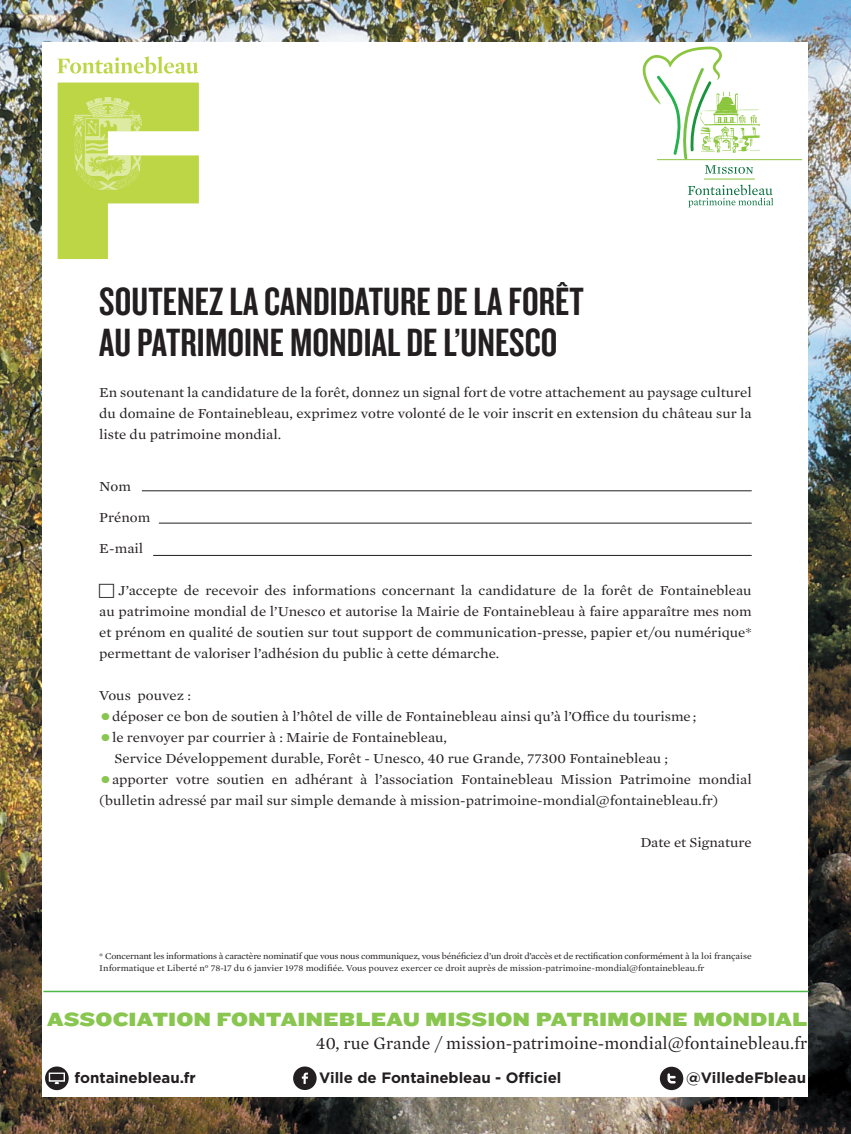
<style>
.page{position:relative;width:851px;height:1134px;background:#fff}
.page>*{position:absolute;margin:0;border:0;box-sizing:border-box;transform-origin:0 0}
.t1{font:40.95px/41px "Knockout 48 Featherweight";color:#231f20;scale:1.07 1}
.t2{font:19.9px "Knockout 73 Full Heviweight";color:#89c650}
.t3{font:17.75px "Mercury Text G1";letter-spacing:.005em;color:#231f20}
.t4{font:700 15px "Gotham";color:#231f20}
.t5{font:14px/21px "Mercury Text G1";color:#231f20;text-align:justify;scale:1.07 1}
.t6{font:9px/12px "Mercury Text G1";letter-spacing:-.01em;color:#231f20;scale:1.07 1}
.s1{font-family:"Gotham";font-weight:700;font-size:24px;color:#89c650}
</style>
<div class="page">
<img style="left:0;top:0;width:850px;height:1134px">
<div style="left:43px;top:282px;width:765px;height:814px;background:#fff"></div>
<svg style="left:45px;top:1066px;width:24px;height:24px"></svg>
<svg style="left:49px;top:1072px;width:16px;height:13px"></svg>
<svg style="left:293px;top:1066px;width:23px;height:24px"></svg>
<svg style="left:659px;top:1067px;width:24px;height:23px"></svg>
<hr style="left:142px;top:491px;width:609px;height:1px;background:#231f20">
<hr style="left:159px;top:523px;width:592px;height:1px;background:#231f20">
<hr style="left:153px;top:555px;width:598px;height:1px;background:#231f20">
<div style="left:43px;top:43px;width:765px;height:239px;background:#fff"></div>
<hr style="left:43px;top:991px;width:765px;height:1px;background:#4cb848">
<hr style="left:657px;top:159px;width:144px;height:1px;background:#8bc63e">
<hr style="left:703px;top:179px;width:51px;height:1px;background:#8bc63e">
<svg style="left:705px;top:165px;width:48px;height:9px"></svg>
<svg style="left:687px;top:185px;width:86px;height:22px"></svg>
<svg style="left:642px;top:47px;width:118px;height:112px"></svg>
<svg style="left:57px;top:56px;width:141px;height:18px"></svg>
<svg style="left:58px;top:83px;width:141px;height:176px"></svg>
<img style="left:74px;top:97px;width:68px;height:92px">
<h1 class="t1" style="left:99px;top:279px;width:454px">SOUTENEZ LA CANDIDATURE DE LA FORÊT<br>AU PATRIMOINE MONDIAL DE L’UNESCO</h1>
<p class="t5" style="left:99px;top:381px;width:611px">En soutenant la candidature de la forêt, donnez un signal fort de votre attachement au paysage culturel du domaine de Fontainebleau, exprimez votre volonté de le voir inscrit en extension du château sur la liste du patrimoine mondial.</p>
<p class="t5" style="left:99px;top:475px;width:31px">Nom</p>
<p class="t5" style="left:99px;top:506px;width:49px">Prénom</p>
<p class="t5" style="left:99px;top:537px;width:42px">E-mail</p>
<p class="t5" style="left:99px;top:579px;width:611px;text-indent:19px">J’accepte de recevoir des informations concernant la candidature de la forêt de Fontainebleau au patrimoine mondial de l’Unesco et autorise la Mairie de Fontainebleau à faire apparaître mes nom et prénom en qualité de soutien sur tout support de communication-presse, papier et/ou numérique* permettant de valoriser l’adhésion du public à cette démarche.</p>
<p class="t5" style="left:99px;top:684px;width:87px">Vous pouvez :</p>
<p class="t5" style="left:99px;top:705px;width:559px"><span class="s1">•</span>déposer ce bon de soutien à l’hôtel de ville de Fontainebleau ainsi qu’à l’Office du tourisme ;</p>
<p class="t5" style="left:115px;top:726px;width:519px;text-indent:-15px"><span class="s1">•</span>le renvoyer par courrier à : Mairie de Fontainebleau,<br>Service Développement durable, Forêt - Unesco, 40 rue Grande, 77300 Fontainebleau ;</p>
<p class="t5" style="left:99px;top:768px;width:611px"><span class="s1">•</span>apporter votre soutien en adhérant à l’association Fontainebleau Mission Patrimoine mondial (bulletin adressé par mail sur simple demande à mission-patrimoine-mondial@fontainebleau.fr)</p>
<p class="t5" style="left:640px;top:831px;width:106px">Date et Signature</p>
<p class="t6" style="left:99px;top:949px;width:611px">* Concernant les informations à caractère nominatif que vous nous communiquez, vous bénéficiez d’un droit d’accès et de rectification conformément à la loi française<br>Informatique et Liberté n° 78-17 du 6 janvier 1978 modifiée. Vous pouvez exercer ce droit auprès de mission-patrimoine-mondial@fontainebleau.fr</p>
<h2 class="t2" style="left:47px;top:1006px;width:761px">ASSOCIATION FONTAINEBLEAU MISSION PATRIMOINE MONDIAL</h2>
<p class="t3" style="left:316px;top:1030px;width:493px">40, rue Grande / mission-patrimoine-mondial@fontainebleau.fr</p>
<p class="t4" style="left:74px;top:1068px;width:123px">fontainebleau.fr</p>
<p class="t4" style="left:319px;top:1068px;width:244px">Ville de Fontainebleau - Officiel</p>
<p class="t4" style="left:686px;top:1068px;width:121px">@VilledeFbleau</p>
</div>
